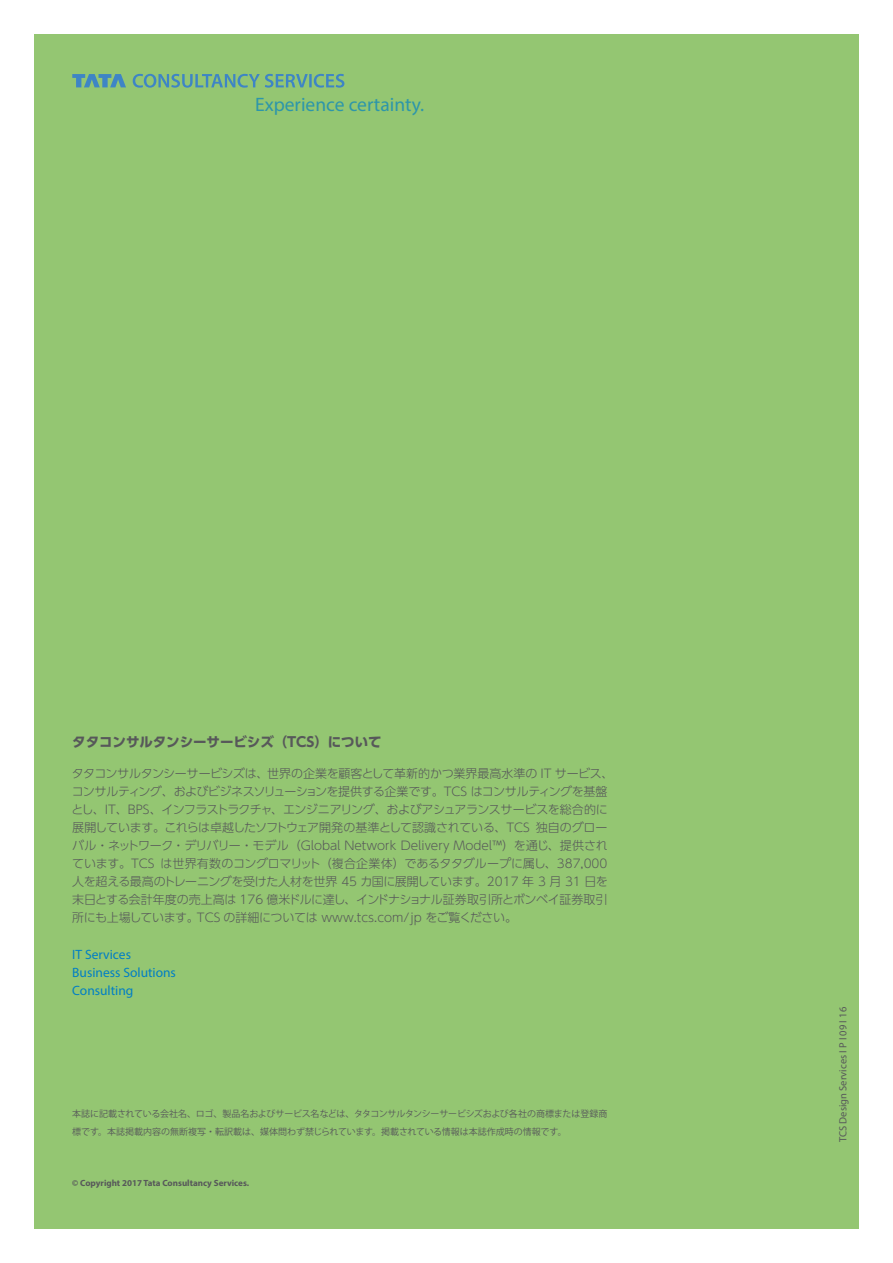
<style>
.page{position:relative;width:893px;height:1263px;background:#fff}
.page>*{position:absolute;margin:0;border:0;box-sizing:border-box;transform-origin:0 0}
.t1{font:19.5px "Myriad Pro";color:#2d96aa}
.t2{font:13.5px/18px "Myriad Pro";color:#007ec5}
.t3{font:700 13.5px "UD Shin Go Pr 6 N";letter-spacing:-.005em;color:#57585a}
.t4{font:300 12px/18px "UD Shin Go Pr 6 N";letter-spacing:-.025em;color:#57585a}
.t5{font:10.5px "Myriad Pro";color:#57585a}
.t6{font:9px/18px "Koz Go Pr 6 N";letter-spacing:-.005em;color:#57585a}
.t7{font:700 9px "Myriad Pro";color:#57585a}
</style>
<div class="page">
<div style="left:34px;top:34px;width:825px;height:1195px;background:#94c672"></div>
<svg style="left:72px;top:74px;width:54px;height:13px"></svg>
<svg style="left:133px;top:74px;width:211px;height:14px"></svg>
<h1 class="t1" style="left:255px;top:93px;width:171px">Experience certainty.</h1>
<p class="t3" style="left:72px;top:731px;width:311px">タタコンサルタンシーサービシズ（TCS）について</p>
<p class="t4" style="left:72px;top:764px;width:543px">タタコンサルタンシーサービシズは、世界の企業を顧客として革新的かつ業界最高水準の IT サービス、コンサルティング、およびビジネスソリューションを提供する企業です。TCS はコンサルティングを基盤とし、IT、BPS、インフラストラクチャ、エンジニアリング、およびアシュアランスサービスを総合的に展開しています。これらは卓越したソフトウェア開発の基準として認識されている、TCS 独自のグローバル・ネットワーク・デリバリー・モデル（Global Network Delivery Model™）を通じ、提供されています。TCS は世界有数のコングロマリット（複合企業体）であるタタグループに属し、387,000人を超える最高のトレーニングを受けた人材を世界 45 カ国に展開しています。2017 年 3 月 31 日を末日とする会計年度の売上高は 176 億米ドルに達し、インドナショナル証券取引所とボンベイ証券取引所にも上場しています。TCS の詳細については www.tcs.com/jp をご覧ください。</p>
<p class="t2" style="left:72px;top:945px;width:105px">IT Services<br>Business Solutions<br>Consulting</p>
<p class="t6" style="left:72px;top:1105px;width:537px">本誌に記載されている会社名、ロゴ、製品名およびサービス名などは、タタコンサルタンシーサービシズおよび各社の商標または登録商標です。本誌掲載内容の無断複写・転訳載は、媒体問わず禁じられています。掲載されている情報は本誌作成時の情報です。</p>
<p class="t7" style="left:72px;top:1177px;width:178px">© Copyright 2017 Tata Consultancy Services.</p>
<p class="t5" style="left:837px;top:1142px;width:136px;rotate:-90deg">TCS Design Services I P I 09 I 16</p>
</div>
